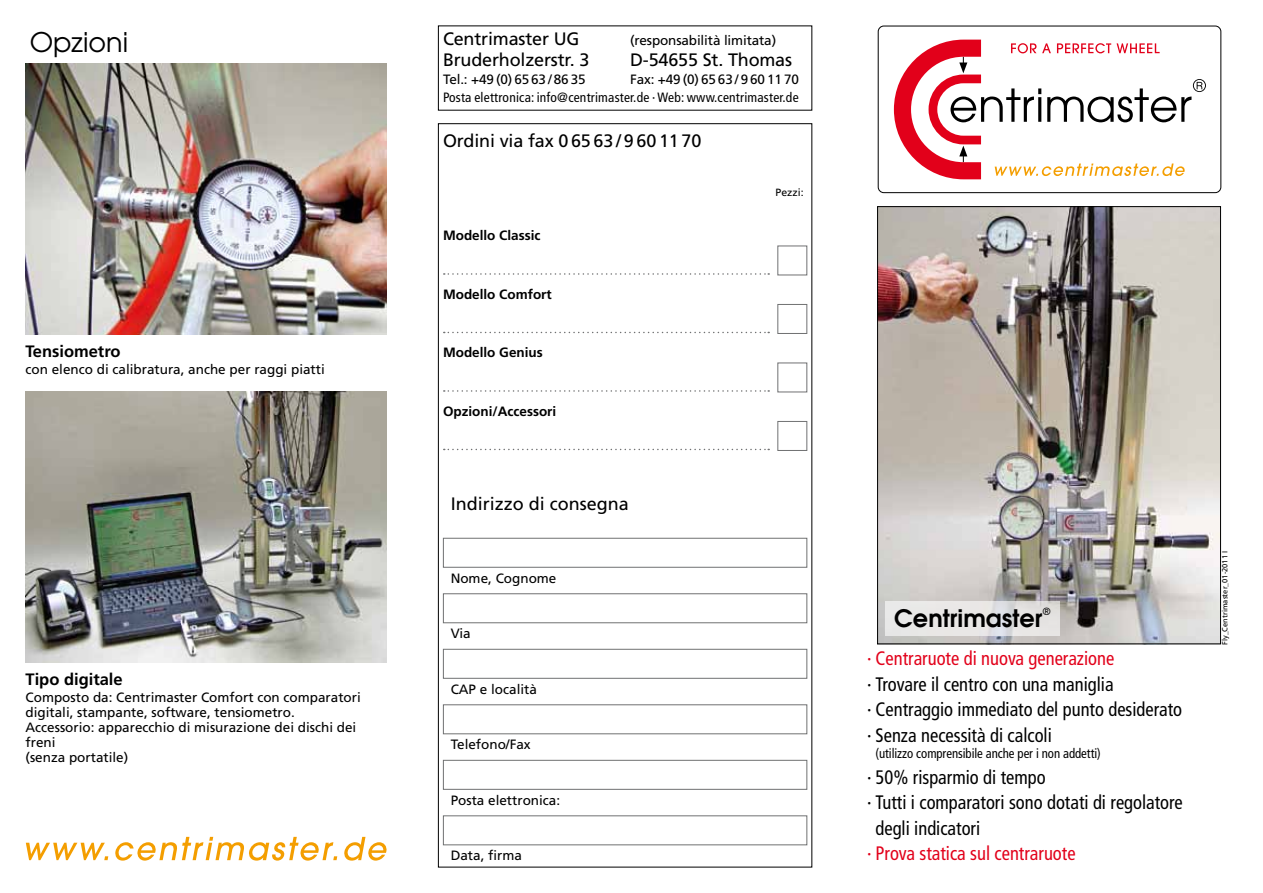
<style>
.page{position:relative;width:1263px;height:893px;background:#fff}
.page>*{position:absolute;margin:0;border:0;box-sizing:border-box;transform-origin:0 0}
.t1{font:27px "Avant Garde";color:#000}
.t2{font:600 24px "Avant Garde";color:#000}
.t3{font:condensed 19.5px/25.5px "Frutiger";color:#000;scale:.95 1}
.t4{font:condensed 19.5px "Frutiger";color:#e2001a;scale:.95 1}
.t5{font:18px "Frutiger";letter-spacing:-.01em;color:#000}
.t6{font:700 16.5px "Frutiger";color:#000}
.t7{font:13.5px/15px "Frutiger";color:#000}
.t8{font:condensed 13.5px "Frutiger";letter-spacing:.015em;color:#000}
.t9{font:700 13.5px "Frutiger";color:#000}
.t10{font:condensed 13.5px "Frutiger";letter-spacing:-.005em;color:#000;scale:.95 1}
.t11{font:10.5px "Frutiger";color:#000}
.t12{font:condensed 10.5px "Frutiger";color:#000}
.t13{font:7.5px "Frutiger";color:#000}
</style>
<div class="page">
<img style="left:26px;top:391px;width:361px;height:271px">
<img style="left:26px;top:64px;width:361px;height:271px">
<svg style="left:444px;top:273px;width:325px;height:2px"></svg>
<svg style="left:444px;top:332px;width:325px;height:1px"></svg>
<svg style="left:444px;top:390px;width:325px;height:2px"></svg>
<svg style="left:444px;top:449px;width:325px;height:1px"></svg>
<div style="left:777px;top:246px;width:30px;height:29px;border:1px solid #707172"></div>
<div style="left:777px;top:304px;width:30px;height:30px;border:1px solid #707172"></div>
<div style="left:777px;top:363px;width:30px;height:29px;border:1px solid #707172"></div>
<div style="left:777px;top:421px;width:30px;height:30px;border:1px solid #707172"></div>
<div style="left:443px;top:538px;width:364px;height:30px;border:1px solid #707172"></div>
<div style="left:443px;top:593px;width:364px;height:30px;border:1px solid #707172"></div>
<div style="left:443px;top:649px;width:364px;height:30px;border:1px solid #707172"></div>
<div style="left:443px;top:704px;width:364px;height:30px;border:1px solid #707172"></div>
<div style="left:443px;top:760px;width:364px;height:30px;border:1px solid #707172"></div>
<div style="left:443px;top:815px;width:364px;height:30px;border:1px solid #707172"></div>
<div style="left:878px;top:26px;width:343px;height:167px;border:1px solid #000;border-radius:6px"></div>
<svg style="left:894px;top:40px;width:312px;height:139px"></svg>
<svg style="left:26px;top:836px;width:361px;height:25px"></svg>
<img style="left:879px;top:208px;width:340px;height:434px">
<div style="left:877px;top:206px;width:344px;height:438px;border:1px solid #000"></div>
<svg style="left:885px;top:601px;width:175px;height:35px;background:#e5e4e4"></svg>
<h1 class="t1" style="left:30px;top:25px;width:100px">Opzioni</h1>
<h3 class="t5" style="left:443px;top:28px;width:138px">Centrimaster UG</h3>
<p class="t7" style="left:630px;top:32px;width:148px">(responsabilità limitata)</p>
<h3 class="t5" style="left:443px;top:49px;width:148px">Bruderholzerstr. 3</h3>
<h3 class="t5" style="left:630px;top:49px;width:163px">D-54655 St. Thomas</h3>
<p class="t7" style="left:443px;top:72px;width:144px">Tel.: +49 (0) 65 63 / 86 35</p>
<p class="t7" style="left:630px;top:72px;width:170px">Fax: +49 (0) 65 63 / 9 60 11 70</p>
<p class="t8" style="left:443px;top:90px;width:357px">Posta elettronica: info@centrimaster.de ·Web: www.centrimaster.de</p>
<h3 class="t5" style="left:443px;top:130px;width:260px">Ordini via fax 0 65 63 / 9 60 11 70</h3>
<p class="t6" style="left:26px;top:342px;width:97px">Tensiometro</p>
<p class="t7" style="left:26px;top:362px;width:301px">con elenco di calibratura, anche per raggi piatti</p>
<p class="t6" style="left:26px;top:669px;width:99px">Tipo digitale</p>
<p class="t7" style="left:26px;top:689px;width:337px">Composto da: Centrimaster Comfort con comparatori digitali, stampante, software, tensiometro.<br>Accessorio: apparecchio di misurazione dei dischi dei freni<br>(senza portatile)</p>
<p class="t9" style="left:443px;top:228px;width:99px">Modello Classic</p>
<p class="t9" style="left:443px;top:286px;width:110px">Modello Comfort</p>
<p class="t9" style="left:443px;top:345px;width:101px">Modello Genius</p>
<p class="t9" style="left:443px;top:403px;width:115px">Opzioni/Accessori</p>
<h3 class="t5" style="left:451px;top:493px;width:180px">Indirizzo di consegna</h3>
<p class="t7" style="left:451px;top:570px;width:107px">Nome, Cognome</p>
<p class="t7" style="left:451px;top:626px;width:22px">Via</p>
<p class="t7" style="left:451px;top:681px;width:88px">CAP e località</p>
<p class="t7" style="left:451px;top:737px;width:82px">Telefono/Fax</p>
<p class="t7" style="left:451px;top:792px;width:111px">Posta elettronica:</p>
<p class="t7" style="left:451px;top:848px;width:73px">Data, firma</p>
<p class="t11" style="left:775px;top:186px;width:30px">Pezzi:</p>
<h2 class="t2" style="left:894px;top:603px;width:150px">Centrimaster</h2>
<p class="t12" style="left:1042px;top:605px;width:10px">®</p>
<h3 class="t4" style="left:867px;top:647px;width:262px">· Centraruote di nuova generazione</h3>
<h3 class="t3" style="left:867px;top:671px;width:333px">· Trovare il centro con una maniglia<br>· Centraggio immediato del punto desiderato · Senza necessità di calcoli</h3>
<p class="t10" style="left:875px;top:746px;width:238px">(utilizzo comprensibile anche per i non addetti)</p>
<h3 class="t3" style="left:867px;top:764px;width:189px">· 50% risparmio di tempo</h3>
<h3 class="t3" style="left:867px;top:790px;width:334px">· Tutti i comparatori sono dotati di regolatore</h3>
<h3 class="t3" style="left:875px;top:815px;width:112px">degli indicatori</h3>
<h3 class="t4" style="left:867px;top:842px;width:221px">· Prova statica sul centraruote</h3>
<p class="t13" style="left:1220px;top:645px;width:95px;rotate:-90deg">Fly_Centrimaster_01-2011 I</p>
</div>
